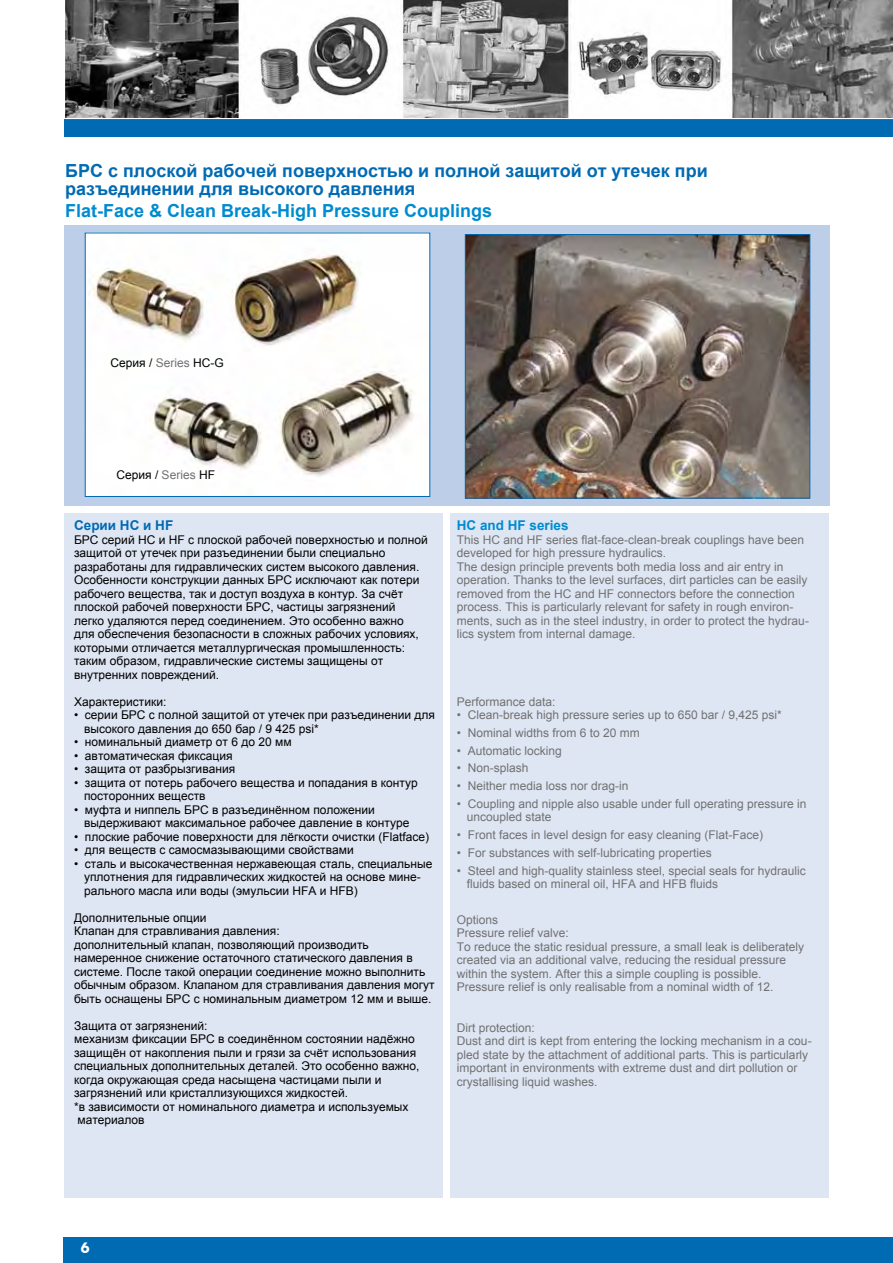
<style>
.page{position:relative;width:893px;height:1263px;background:#fff}
.page>*{position:absolute;margin:0;border:0;box-sizing:border-box;transform-origin:0 0}
.t1{font:700 18px/18px "Arial";color:#006ab3}
.t2{font:700 18px "Arial";color:#008bd0}
.t3{font:700 15px "Futura BT";color:#fff}
.t4{font:700 13.5px "Arial";color:#008bd0}
.t5{font:700 13.5px "Arial";color:#006ab3}
.t6{font:12px/13.5px "Arial";color:#000}
.t7{font:12px/13.5px "Arial";color:#707172}
.s1{color:#707172}
</style>
<div class="page">
<div style="left:64px;top:1237px;width:829px;height:26px;background:#006ab3"></div>
<img style="left:65px;top:0;width:827px;height:117px">
<hr style="left:725px;top:0;width:1px;height:118px;background:#fff">
<hr style="left:390px;top:0;width:2px;height:118px;background:#fff">
<div style="left:64px;top:119px;width:829px;height:17px;background:#006ab3"></div>
<div style="left:64px;top:225px;width:765px;height:281px;background:#bccee8"></div>
<div style="left:450px;top:514px;width:379px;height:684px;background:#dfe6f3"></div>
<div style="left:64px;top:514px;width:379px;height:684px;background:#dfe6f3"></div>
<img style="left:467px;top:236px;width:341px;height:260px">
<div style="left:465px;top:234px;width:345px;height:264px;border:1px solid #006ab3"></div>
<img style="left:87px;top:235px;width:341px;height:260px">
<h1 class="t1" style="left:65px;top:162px;width:644px">БРС с плоской рабочей поверхностью и полной защитой от утечек при разъединении для высокого давления</h1>
<h1 class="t2" style="left:65px;top:199px;width:429px">Flat-Face &amp; Clean Break-High Pressure Couplings</h1>
<p class="t6" style="left:111px;top:356px;width:115px">Серия / <span class="s1">Series</span> HC-G</p>
<p class="t6" style="left:116px;top:468px;width:100px">Серия / <span class="s1">Series</span> HF</p>
<p class="t5" style="left:74px;top:516px;width:101px">Серии HC и HF</p>
<p class="t6" style="left:74px;top:533px;width:355px">БРС серий HC и HF с плоской рабочей поверхностью и полной защитой от утечек при разъединении были специально разработаны для гидравлических систем высокого давления.<br>Особенности конструкции данных БРС исключают как потери рабочего вещества, так и доступ воздуха в контур. За счёт плоской рабочей поверхности БРС, частицы загрязнений легко удаляются перед соединением. Это особенно важно<br>для обеспечения безопасности в сложных рабочих условиях, которыми отличается металлургическая промышленность: таким образом, гидравлические системы защищены от внутренних повреждений.</p>
<p class="t6" style="left:74px;top:695px;width:94px">Характеристики:</p>
<p class="t6" style="left:84px;top:708px;width:352px;text-indent:-10px">• серии БРС с полной защитой от утечек при разъединении для высокого давления до 650 бар / 9 425 psi*</p>
<p class="t6" style="left:74px;top:735px;width:219px">• номинальный диаметр от 6 до 20 мм</p>
<p class="t6" style="left:74px;top:749px;width:160px">• автоматическая фиксация</p>
<p class="t6" style="left:74px;top:762px;width:163px">• защита от разбрызгивания</p>
<p class="t6" style="left:84px;top:776px;width:335px;text-indent:-10px">• защита от потерь рабочего вещества и попадания в контур посторонних веществ</p>
<p class="t6" style="left:84px;top:803px;width:327px;text-indent:-10px">• муфта и ниппель БРС в разъединённом положении выдерживают максимальное рабочее давление в контуре</p>
<p class="t6" style="left:74px;top:830px;width:357px">• плоские рабочие поверхности для лёгкости очистки (Flatface)</p>
<p class="t6" style="left:74px;top:843px;width:281px">• для веществ с самосмазывающими свойствами</p>
<p class="t6" style="left:84px;top:857px;width:350px;text-indent:-10px">• сталь и высокачественная нержавеющая сталь, специальные уплотнения для гидравлических жидкостей на основе мине&shy;рального масла или воды (эмульсии HFA и HFB)</p>
<p class="t6" style="left:74px;top:911px;width:362px">Дополнительные опции<br>Клапан для стравливания давления:<br>дополнительный клапан, позволяющий производить намеренное снижение остаточного статического давления в системе. После такой операции соединение можно выполнить обычным образом. Клапаном для стравливания давления могут быть оснащены БРС с номинальным диаметром 12 мм и выше.</p>
<p class="t6" style="left:74px;top:1019px;width:347px">Защита от загрязнений:<br>механизм фиксации БРС в соединённом состоянии надёжно защищён от накопления пыли и грязи за счёт использования специальных дополнительных деталей. Это особенно важно, когда окружающая среда насыщена частицами пыли и загрязнений или кристаллизующихся жидкостей.<br>*в зависимости от номинального диаметра и используемых материалов</p>
<p class="t4" style="left:457px;top:516px;width:113px">HC and HF series</p>
<p class="t7" style="left:457px;top:533px;width:354px">This HC and HF series flat-face-clean-break couplings have been developed for high pressure hydraulics.<br>The design principle prevents both media loss and air entry in operation. Thanks to the level surfaces, dirt particles can be easily removed from the HC and HF connectors before the connection process. This is particularly relevant for safety in rough environ&shy;ments, such as in the steel industry, in order to protect the hydrau&shy;lics system from internal damage.</p>
<p class="t7" style="left:457px;top:695px;width:100px">Performance data:</p>
<p class="t7" style="left:457px;top:708px;width:327px">• Clean-break high pressure series up to 650 bar / 9,425 psi*</p>
<p class="t7" style="left:457px;top:726px;width:184px">• Nominal widths from 6 to 20 mm</p>
<p class="t7" style="left:457px;top:744px;width:106px">• Automatic locking</p>
<p class="t7" style="left:457px;top:762px;width:73px">• Non-splash</p>
<p class="t7" style="left:457px;top:779px;width:173px">• Neither media loss nor drag-in</p>
<p class="t7" style="left:467px;top:797px;width:341px;text-indent:-10px">• Coupling and nipple also usable under full operating pressure in uncoupled state</p>
<p class="t7" style="left:457px;top:828px;width:308px">• Front faces in level design for easy cleaning (Flat-Face)</p>
<p class="t7" style="left:457px;top:846px;width:256px">• For substances with self-lubricating properties</p>
<p class="t7" style="left:467px;top:864px;width:340px;text-indent:-10px">• Steel and high-quality stainless steel, special seals for hydraulic fluids based on mineral oil, HFA and HFB fluids</p>
<p class="t7" style="left:457px;top:913px;width:349px">Options<br>Pressure relief valve:<br>To reduce the static residual pressure, a small leak is deliberately created via an additional valve, reducing the residual pressure within the system. After this a simple coupling is possible.<br>Pressure relief is only realisable from a nominal width of 12.</p>
<p class="t7" style="left:457px;top:1021px;width:356px">Dirt protection:<br>Dust and dirt is kept from entering the locking mechanism in a cou&shy;pled state by the attachment of additional parts. This is particularly important in environments with extreme dust and dirt pollution or crystallising liquid washes.</p>
<p class="t3" style="left:80px;top:1239px;width:11px">6</p>
</div>
